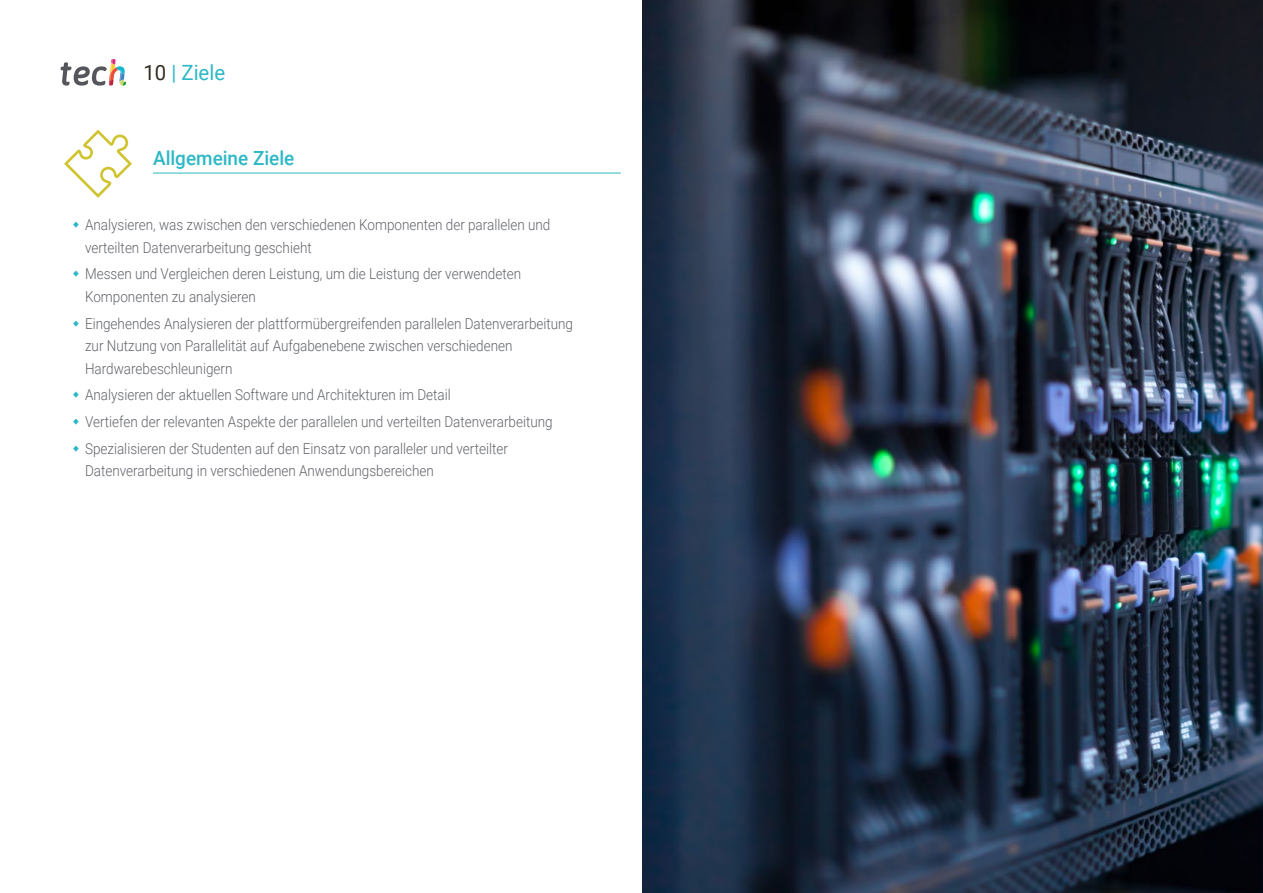
<style>
.page{position:relative;width:1263px;height:893px;background:#fff}
.page>*{position:absolute;margin:0;border:0;box-sizing:border-box;transform-origin:0 0}
.t1{font:21px "Roboto";color:#2db8c5}
.t2{font:500 19.5px "Roboto";color:#2db8c5}
.t3{font:300 15px/22.5px "Roboto";color:#61646a;scale:.9 1}
.s1{color:#312e20}
</style>
<div class="page">
<svg style="left:64px;top:130px;width:68px;height:68px"></svg>
<img style="left:642px;top:0;width:621px;height:893px">
<svg style="left:61px;top:59px;width:65px;height:27px"></svg>
<hr style="left:153px;top:173px;width:468px;height:1px;background:#2db8c5">
<h1 class="t1" style="left:144px;top:57px;width:83px"><span class="s1">10</span> | Ziele</h1>
<h2 class="t2" style="left:153px;top:144px;width:143px">Allgemeine Ziele</h2>
<p class="t3" style="left:85px;top:213px;width:519px">Analysieren, was zwischen den verschiedenen Komponenten der parallelen und verteilten Datenverarbeitung geschieht</p>
<p class="t3" style="left:85px;top:262px;width:486px">Messen und Vergleichen deren Leistung, um die Leistung der verwendeten<br>Komponenten zu analysieren</p>
<p class="t3" style="left:85px;top:311px;width:544px">Eingehendes Analysieren der plattformübergreifenden parallelen Datenverarbeitung zur Nutzung von Parallelität auf Aufgabenebene zwischen verschiedenen<br>Hardwarebeschleunigern</p>
<p class="t3" style="left:85px;top:381px;width:521px;line-height:26.7px">Analysieren der aktuellen Software und Architekturen im Detail<br>Vertiefen der relevanten Aspekte der parallelen und verteilten Datenverarbeitung<br>Spezialisieren der Studenten auf den Einsatz von paralleler und verteilter</p>
<p class="t3" style="left:85px;top:459px;width:389px">Datenverarbeitung in verschiedenen Anwendungsbereichen</p>
</div>
